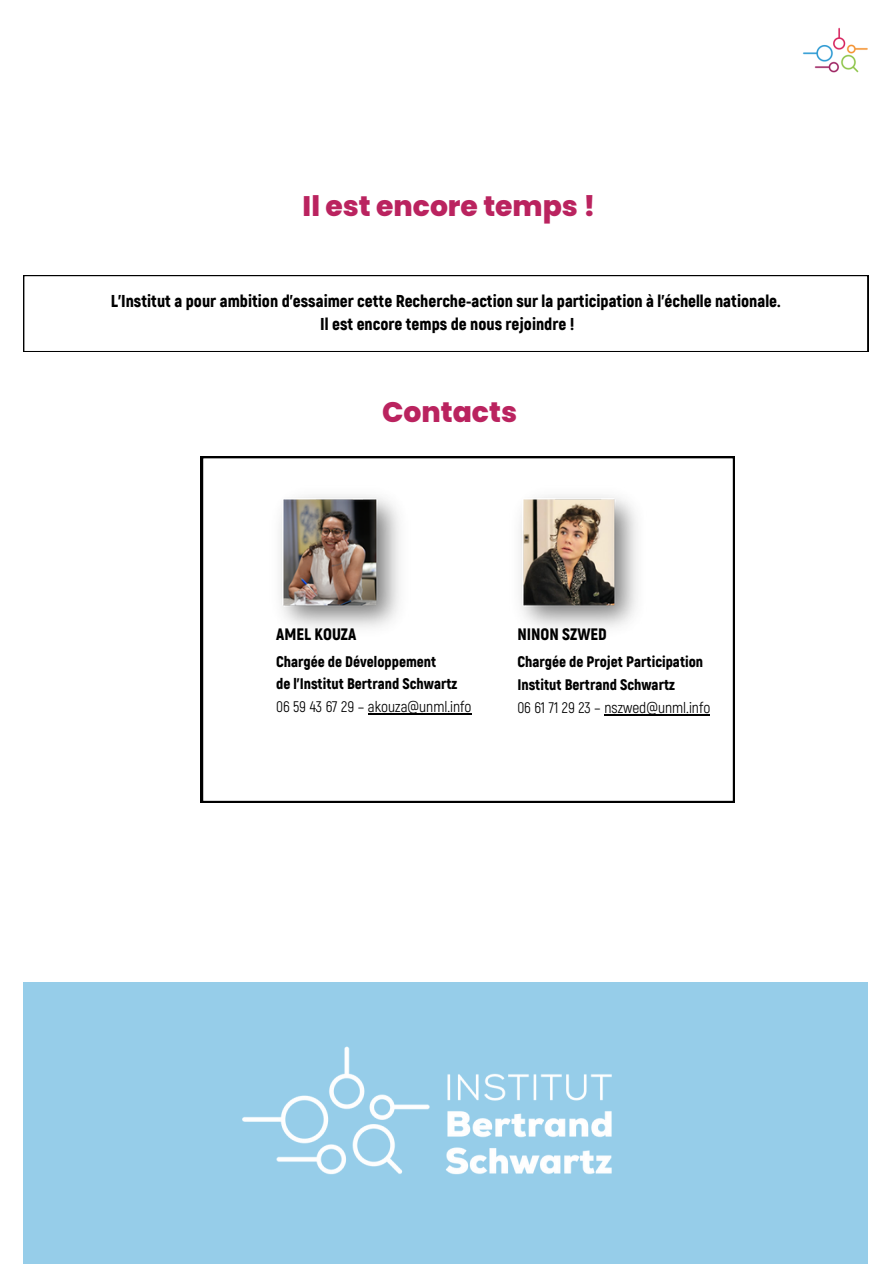
<style>
.page{position:relative;width:894px;height:1264px;background:#fff}
.page>*{position:absolute;margin:0;border:0;box-sizing:border-box;transform-origin:0 0}
.t1{font:800 28.2px "Poppins";color:#ba235f}
.t2{font:900 17.25px/23.7px "Akrobat";color:#000;text-align:center}
.t3{font:900 16.5px "Akrobat";color:#000}
.t4{font:900 15.3px "Akrobat";color:#000}
.t5{font:15.3px "Akrobat";color:#000}
</style>
<div class="page">
<img style="left:802px;top:27px;width:66px;height:46px">
<div style="left:23px;top:982px;width:844px;height:281px;background:#96cde9"></div>
<img style="left:242px;top:1046px;width:370px;height:129px">
<svg style="left:201px;top:456px;width:533px;height:346px"></svg>
<svg style="left:23px;top:275px;width:845px;height:76px"></svg>
<img style="left:264px;top:481px;width:151px;height:163px">
<img style="left:504px;top:481px;width:149px;height:163px">
<hr style="left:368px;top:713px;width:103px;height:1px;background:#000">
<hr style="left:604px;top:714px;width:106px;height:1px;background:#000">
<p class="t1" style="left:302px;top:186px;width:294px">Il est encore temps !</p>
<h3 class="t2" style="left:111px;top:289px;width:671px">L’Institut a pour ambition d’essaimer cette Recherche-action sur la participation à l’échelle nationale.<br>Il est encore temps de nous rejoindre !</h3>
<h2 class="t1" style="left:382px;top:392px;width:136px">Contacts</h2>
<p class="t3" style="left:276px;top:624px;width:82px">AMEL KOUZA</p>
<p class="t3" style="left:517px;top:624px;width:91px">NINON SZWED</p>
<p class="t4" style="left:276px;top:652px;width:161px">Chargée de Développement</p>
<p class="t4" style="left:276px;top:675px;width:182px">de l’Institut Bertrand Schwartz</p>
<h2 class="t5" style="left:276px;top:697px;width:197px">06 59 43 67 29 – akouza@unml.info</h2>
<p class="t4" style="left:517px;top:652px;width:187px">Chargée de Projet Participation</p>
<p class="t4" style="left:517px;top:675px;width:159px">Institut Bertrand Schwartz</p>
<p class="t5" style="left:517px;top:698px;width:194px">06 61 71 29 23 – nszwed@unml.info</p>
</div>
